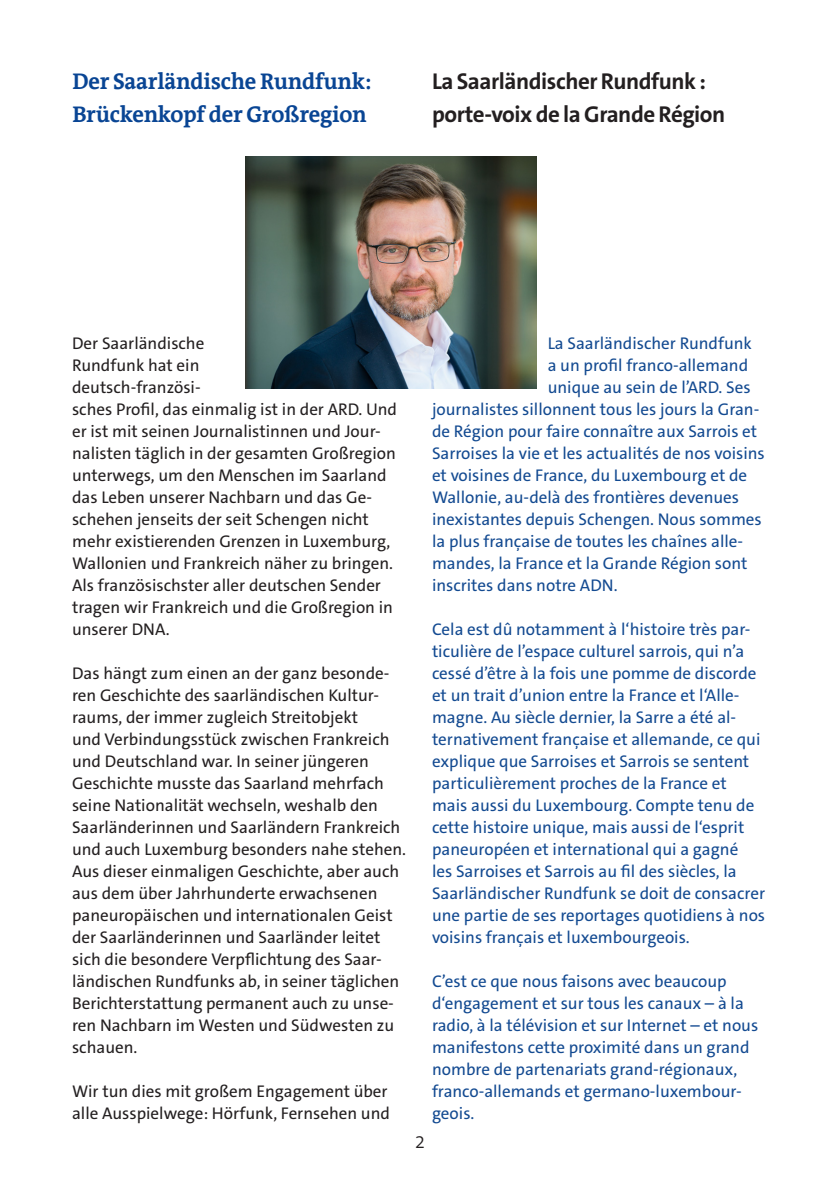
<style>
.page{position:relative;width:840px;height:1191px;background:#fff}
.page>*{position:absolute;margin:0;border:0;box-sizing:border-box;transform-origin:0 0}
.Headl{font:700 23px/32.8px "The Sans C5";letter-spacing:-.02em;color:#231f20}
.Headl-2{font:700 23px/32.8px "The Antiqua B7";letter-spacing:-.01em;color:#094594}
.t1{font:300 18px "The Sans C5";color:#231f20}
.t2{font:17px/22px "The Sans C5";color:#134a91}
.t3{font:17px/22px "The Sans C5";color:#231f20}
</style>
<div class="page">
<img style="left:245px;top:157px;width:291px;height:231px">
<p class="Headl-2" style="left:72px;top:66px;width:300px">Der Saarländische Rundfunk:<br>Brückenkopf der Großregion</p>
<p class="Headl" style="left:432px;top:65px;width:295px">La Saarländischer Rundfunk : porte-voix de la Grande Région</p>
<p class="t3" style="left:72px;top:332px;width:326px">Der Saarländische<br>Rundfunk hat ein<br>deutsch-französi-<br>sches Profil, das einmalig ist in der ARD. Und er ist mit seinen Journalistinnen und Jour&shy;nalisten täglich in der gesamten Großregion unterwegs, um den Menschen im Saarland das Leben unserer Nachbarn und das Ge&shy;schehen jenseits der seit Schengen nicht mehr existierenden Grenzen in Luxemburg, Wallonien und Frankreich näher zu bringen.<br>Als französischster aller deutschen Sender tragen wir Frankreich und die Großregion in unserer DNA.</p>
<p class="t3" style="left:72px;top:662px;width:335px">Das hängt zum einen an der ganz besonde&shy;ren Geschichte des saarländischen Kultur&shy;raums, der immer zugleich Streitobjekt<br>und Verbindungsstück zwischen Frankreich und Deutschland war. In seiner jüngeren Geschichte musste das Saarland mehrfach seine Nationalität wechseln, weshalb den Saarländerinnen und Saarländern Frankreich und auch Luxemburg besonders nahe stehen.<br>Aus dieser einmaligen Geschichte, aber auch aus dem über Jahrhunderte erwachsenen paneuropäischen und internationalen Geist der Saarländerinnen und Saarländer leitet sich die besondere Verpflichtung des Saar&shy;ländischen Rundfunks ab, in seiner täglichen Berichterstattung permanent auch zu unse&shy;ren Nachbarn im Westen und Südwesten zu schauen.</p>
<p class="t3" style="left:72px;top:1080px;width:319px">Wir tun dies mit großem Engagement über alle Ausspielwege: Hörfunk, Fernsehen und</p>
<p class="t2" style="left:547px;top:332px;width:206px">La Saarländischer Rundfunk</p>
<p class="t2" style="left:547px;top:354px;width:202px">a un profil franco-allemand</p>
<p class="t2" style="left:547px;top:376px;width:204px">unique au sein de l’ARD. Ses</p>
<p class="t2" style="left:432px;top:398px;width:328px">journalistes sillonnent tous les jours la Gran-</p>
<p class="t2" style="left:432px;top:420px;width:326px">de Région pour faire connaître aux Sarrois et</p>
<p class="t2" style="left:432px;top:442px;width:334px">Sarroises la vie et les actualités de nos voisins</p>
<p class="t2" style="left:432px;top:464px;width:316px">et voisines de France, du Luxembourg et de</p>
<p class="t2" style="left:432px;top:486px;width:308px">Wallonie, au-delà des frontières devenues</p>
<p class="t2" style="left:432px;top:508px;width:331px">inexistantes depuis Schengen. Nous sommes</p>
<p class="t2" style="left:432px;top:530px;width:312px">la plus française de toutes les chaînes alle-</p>
<p class="t2" style="left:432px;top:552px;width:317px">mandes, la France et la Grande Région sont</p>
<p class="t2" style="left:432px;top:574px;width:187px">inscrites dans notre ADN.</p>
<p class="t2" style="left:432px;top:618px;width:334px">Cela est dû notamment à l‘histoire très par&shy;ticulière de l’espace culturel sarrois, qui n’a cessé d’être à la fois une pomme de discorde et un trait d’union entre la France et l‘Alle&shy;magne. Au siècle dernier, la Sarre a été al&shy;ternativement française et allemande, ce qui explique que Sarroises et Sarrois se sentent particulièrement proches de la France et mais aussi du Luxembourg. Compte tenu de cette histoire unique, mais aussi de l‘esprit paneuropéen et international qui a gagné<br>les Sarroises et Sarrois au fil des siècles, la Saarländischer Rundfunk se doit de consacrer une partie de ses reportages quotidiens à nos voisins français et luxembourgeois.</p>
<p class="t2" style="left:432px;top:970px;width:327px">C’est ce que nous faisons avec beaucoup d‘engagement et sur tous les canaux – à la radio, à la télévision et sur Internet – et nous manifestons cette proximité dans un grand nombre de partenariats grand-régionaux, franco-allemands et germano-luxembour&shy;geois.</p>
<p class="t1" style="left:415px;top:1130px;width:11px">2</p>
</div>
